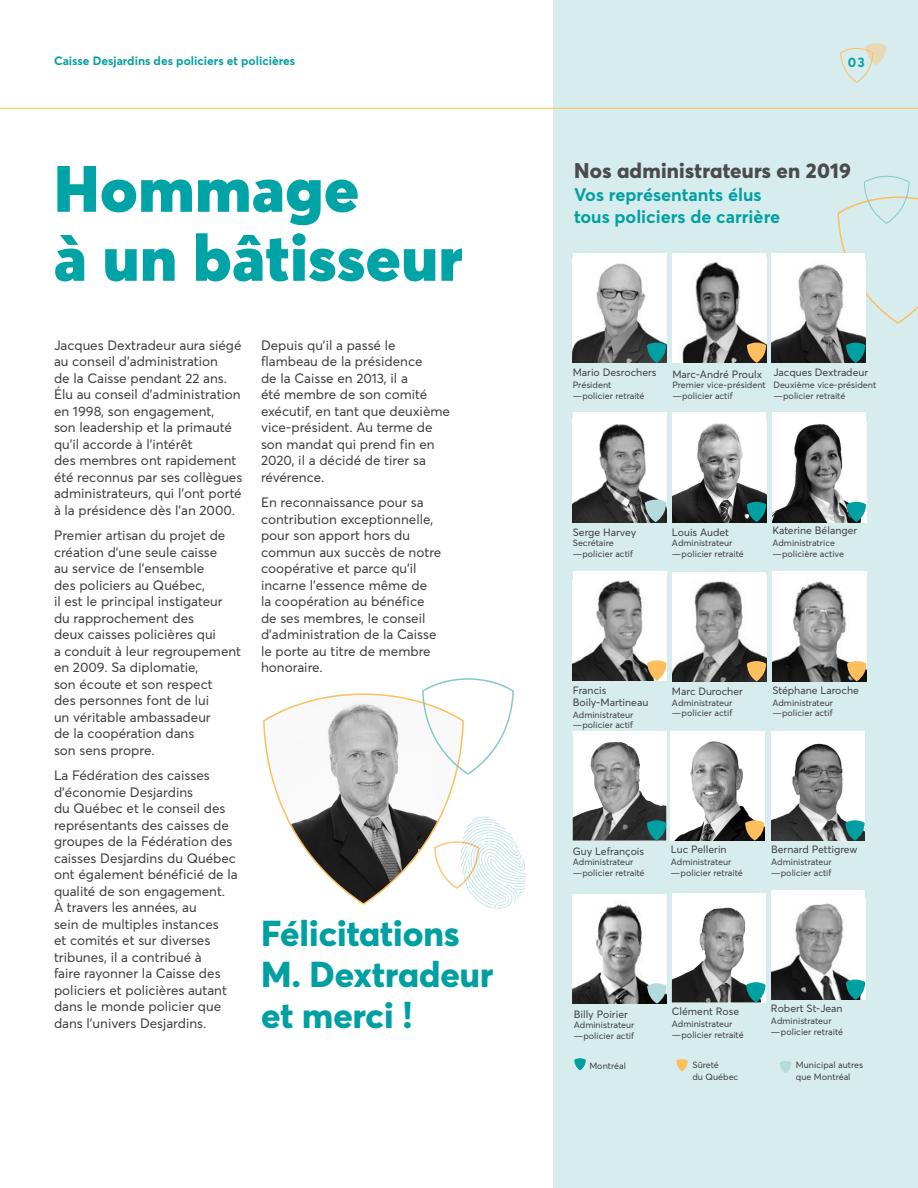
<style>
.page{position:relative;width:918px;height:1188px;background:#fff}
.page>*{position:absolute;margin:0;border:0;box-sizing:border-box;transform-origin:0 0}
._01-titre{font:900 64.5px/69px "Averta";letter-spacing:.01em;color:#00a3a6}
._00_Texte_courant{font:800 35.7px/41.2px "Averta";color:#00a0a2}
._02_SousTitre_1{font:800 21px "Averta";letter-spacing:.01em;color:#4a4b4c}
._02_SousTitre_1-2{font:700 18px/22.5px "Averta";color:#00a0a2}
._00_Texte_courant-2{font:13.5px/16.5px "Averta";color:#3e3e3f}
.t1{font:700 13.5px "Averta";color:#00a0a2}
.t2{font:700 12px "Averta";color:#00a0a2}
.t3{font:10.5px/12px "Averta";color:#3e3e3f}
._000_Caption{font:9px/12px "Averta";color:#3e3e3f}
</style>
<div class="page">
<div style="left:554px;top:0;width:364px;height:1188px;background:#d7eced"></div>
<hr style="left:0;top:108px;width:918px;height:1px;background:#fdbe5e">
<svg style="left:840px;top:43px;width:47px;height:40px"></svg>
<div style="left:573px;top:571px;width:94px;height:110px;background:#fff"></div>
<img style="left:573px;top:581px;width:74px;height:100px">
<div style="left:573px;top:413px;width:93px;height:109px;background:#fff"></div>
<img style="left:573px;top:424px;width:87px;height:98px">
<div style="left:573px;top:253px;width:93px;height:110px;background:#fff"></div>
<img style="left:573px;top:263px;width:90px;height:100px">
<img style="left:671px;top:731px;width:93px;height:110px">
<div style="left:573px;top:731px;width:93px;height:110px;background:#fff"></div>
<img style="left:573px;top:742px;width:93px;height:99px">
<div style="left:771px;top:731px;width:94px;height:110px;background:#fff"></div>
<img style="left:771px;top:743px;width:74px;height:98px">
<div style="left:672px;top:413px;width:94px;height:109px;background:#fff"></div>
<img style="left:672px;top:423px;width:94px;height:99px">
<div style="left:672px;top:253px;width:94px;height:110px;background:#fff"></div>
<img style="left:682px;top:262px;width:83px;height:101px">
<div style="left:771px;top:890px;width:94px;height:110px;background:#fff"></div>
<img style="left:771px;top:903px;width:88px;height:97px">
<div style="left:672px;top:572px;width:94px;height:109px;background:#fff"></div>
<img style="left:672px;top:581px;width:94px;height:100px">
<img style="left:573px;top:894px;width:94px;height:110px">
<div style="left:772px;top:413px;width:94px;height:109px;background:#fff"></div>
<img style="left:772px;top:424px;width:87px;height:98px">
<div style="left:771px;top:253px;width:94px;height:110px;background:#fff"></div>
<img style="left:771px;top:264px;width:94px;height:99px">
<img style="left:772px;top:572px;width:94px;height:109px">
<div style="left:672px;top:893px;width:94px;height:109px;background:#fff"></div>
<img style="left:672px;top:907px;width:74px;height:95px">
<svg style="left:647px;top:342px;width:19px;height:21px"></svg>
<svg style="left:846px;top:343px;width:19px;height:20px"></svg>
<svg style="left:747px;top:343px;width:19px;height:20px"></svg>
<svg style="left:647px;top:660px;width:20px;height:21px"></svg>
<svg style="left:747px;top:661px;width:19px;height:20px"></svg>
<svg style="left:847px;top:661px;width:19px;height:20px"></svg>
<svg style="left:676px;top:1059px;width:12px;height:12px"></svg>
<svg style="left:747px;top:502px;width:19px;height:20px"></svg>
<svg style="left:645px;top:500px;width:21px;height:22px"></svg>
<svg style="left:647px;top:983px;width:20px;height:21px"></svg>
<svg style="left:780px;top:1061px;width:11px;height:12px"></svg>
<svg style="left:847px;top:502px;width:19px;height:20px"></svg>
<svg style="left:745px;top:820px;width:19px;height:21px"></svg>
<svg style="left:647px;top:820px;width:19px;height:21px"></svg>
<svg style="left:845px;top:820px;width:20px;height:21px"></svg>
<svg style="left:746px;top:982px;width:20px;height:20px"></svg>
<svg style="left:846px;top:980px;width:19px;height:20px"></svg>
<svg style="left:574px;top:1058px;width:12px;height:12px"></svg>
<svg style="left:837px;top:176px;width:81px;height:149px"></svg>
<svg style="left:263px;top:678px;width:264px;height:231px"></svg>
<p class="t2" style="left:54px;top:54px;width:243px">Caisse Desjardins des policiers et policières</p>
<p class="_01-titre" style="left:54px;top:153px;width:410px">Hommage<br>à un bâtisseur</p>
<p class="_00_Texte_courant-2" style="left:54px;top:337px;width:190px">Jacques Dextradeur aura siégé au conseil d’administration<br>de la Caisse pendant 22 ans.<br>Élu au conseil d’administration en 1998, son engagement,<br>son leadership et la primauté qu’il accorde à l’intérêt<br>des membres ont rapidement été reconnus par ses collègues administrateurs, qui l’ont porté à la présidence dès l’an 2000.</p>
<p class="_00_Texte_courant-2" style="left:54px;top:527px;width:189px">Premier artisan du projet de création d’une seule caisse<br>au service de l’ensemble<br>des policiers au Québec,<br>il est le principal instigateur du rapprochement des<br>deux caisses policières qui<br>a conduit à leur regroupement en 2009. Sa diplomatie,<br>son écoute et son respect<br>des personnes font de lui<br>un véritable ambassadeur<br>de la coopération dans<br>son sens propre.</p>
<p class="_00_Texte_courant-2" style="left:54px;top:767px;width:185px">La Fédération des caisses d’économie Desjardins<br>du Québec et le conseil des représentants des caisses de groupes de la Fédération des caisses Desjardins du Québec ont également bénéficié de la qualité de son engagement.<br>À travers les années, au<br>sein de multiples instances<br>et comités et sur diverses tribunes, il a contribué à<br>faire rayonner la Caisse des policiers et policières autant dans le monde policier que dans l’univers Desjardins.</p>
<p class="_00_Texte_courant-2" style="left:261px;top:336px;width:191px">Depuis qu’il a passé le flambeau de la présidence<br>de la Caisse en 2013, il a<br>été membre de son comité exécutif, en tant que deuxième vice-président. Au terme de son mandat qui prend fin en<br>2020, il a décidé de tirer sa révérence.</p>
<p class="_00_Texte_courant-2" style="left:261px;top:494px;width:182px">En reconnaissance pour sa contribution exceptionnelle, pour son apport hors du commun aux succès de notre coopérative et parce qu’il incarne l’essence même de<br>la coopération au bénéfice de ses membres, le conseil d’administration de la Caisse le porte au titre de membre honoraire.</p>
<p class="_00_Texte_courant" style="left:261px;top:912px;width:234px">Félicitations<br>M. Dextradeur et merci !</p>
<p class="t1" style="left:848px;top:53px;width:19px">03</p>
<p class="_02_SousTitre_1" style="left:574px;top:157px;width:278px">Nos administrateurs en 2019</p>
<p class="_02_SousTitre_1-2" style="left:574px;top:183px;width:208px">Vos représentants élus tous policiers de carrière</p>
<p class="t3" style="left:573px;top:366px;width:85px">Mario Desrochers</p>
<p class="_000_Caption" style="left:573px;top:379px;width:40px">Président</p>
<p class="_000_Caption" style="left:573px;top:389px;width:73px">— policier retraité</p>
<p class="t3" style="left:672px;top:368px;width:91px">Marc-André Proulx</p>
<p class="_000_Caption" style="left:672px;top:379px;width:95px">Premier vice-président</p>
<p class="_000_Caption" style="left:672px;top:389px;width:62px">— policier actif</p>
<p class="t3" style="left:773px;top:366px;width:96px">Jacques Dextradeur</p>
<p class="_000_Caption" style="left:773px;top:379px;width:104px">Deuxième vice-président</p>
<p class="_000_Caption" style="left:773px;top:389px;width:73px">— policier retraité</p>
<p class="t3" style="left:573px;top:526px;width:65px">Serge Harvey</p>
<p class="_000_Caption" style="left:573px;top:537px;width:43px">Secrétaire</p>
<p class="_000_Caption" style="left:573px;top:548px;width:62px">— policier actif</p>
<p class="t3" style="left:672px;top:526px;width:59px">Louis Audet</p>
<p class="_000_Caption" style="left:672px;top:537px;width:62px">Administrateur</p>
<p class="_000_Caption" style="left:672px;top:548px;width:73px">— policier retraité</p>
<p class="t3" style="left:772px;top:525px;width:86px">Katerine Bélanger</p>
<p class="_000_Caption" style="left:772px;top:537px;width:64px">Administratrice</p>
<p class="_000_Caption" style="left:772px;top:548px;width:73px">— policière active</p>
<p class="t3" style="left:573px;top:684px;width:77px">Francis<br>Boily-Martineau</p>
<p class="_000_Caption" style="left:573px;top:708px;width:62px">Administrateur</p>
<p class="_000_Caption" style="left:573px;top:719px;width:62px">— policier actif</p>
<p class="t3" style="left:672px;top:685px;width:73px">Marc Durocher</p>
<p class="_000_Caption" style="left:672px;top:696px;width:62px">Administrateur</p>
<p class="_000_Caption" style="left:672px;top:707px;width:62px">— policier actif</p>
<p class="t3" style="left:772px;top:684px;width:88px">Stéphane Laroche</p>
<p class="_000_Caption" style="left:772px;top:696px;width:62px">Administrateur</p>
<p class="_000_Caption" style="left:772px;top:707px;width:62px">— policier actif</p>
<p class="t3" style="left:573px;top:845px;width:73px">Guy Lefrançois</p>
<p class="_000_Caption" style="left:573px;top:856px;width:62px">Administrateur</p>
<p class="_000_Caption" style="left:573px;top:867px;width:73px">— policier retraité</p>
<p class="t3" style="left:671px;top:844px;width:57px">Luc Pellerin</p>
<p class="_000_Caption" style="left:671px;top:856px;width:62px">Administrateur</p>
<p class="_000_Caption" style="left:671px;top:867px;width:73px">— policier retraité</p>
<p class="t3" style="left:771px;top:844px;width:88px">Bernard Pettigrew</p>
<p class="_000_Caption" style="left:771px;top:856px;width:62px">Administrateur</p>
<p class="_000_Caption" style="left:771px;top:867px;width:62px">— policier actif</p>
<p class="t3" style="left:574px;top:1008px;width:56px">Billy Poirier</p>
<p class="_000_Caption" style="left:574px;top:1019px;width:62px">Administrateur</p>
<p class="_000_Caption" style="left:574px;top:1030px;width:62px">— policier actif</p>
<p class="t3" style="left:672px;top:1005px;width:69px">Clément Rose</p>
<p class="_000_Caption" style="left:672px;top:1018px;width:62px">Administrateur</p>
<p class="_000_Caption" style="left:672px;top:1029px;width:73px">— policier retraité</p>
<p class="t3" style="left:771px;top:1003px;width:73px">Robert St-Jean</p>
<p class="_000_Caption" style="left:771px;top:1015px;width:62px">Administrateur</p>
<p class="_000_Caption" style="left:771px;top:1026px;width:74px">— policier retraité</p>
<p class="_000_Caption" style="left:589px;top:1060px;width:38px">Montréal</p>
<p class="_000_Caption" style="left:692px;top:1059px;width:47px">Sûreté<br>du Québec</p>
<p class="_000_Caption" style="left:796px;top:1059px;width:69px">Municipal autres que Montréal</p>
</div>
